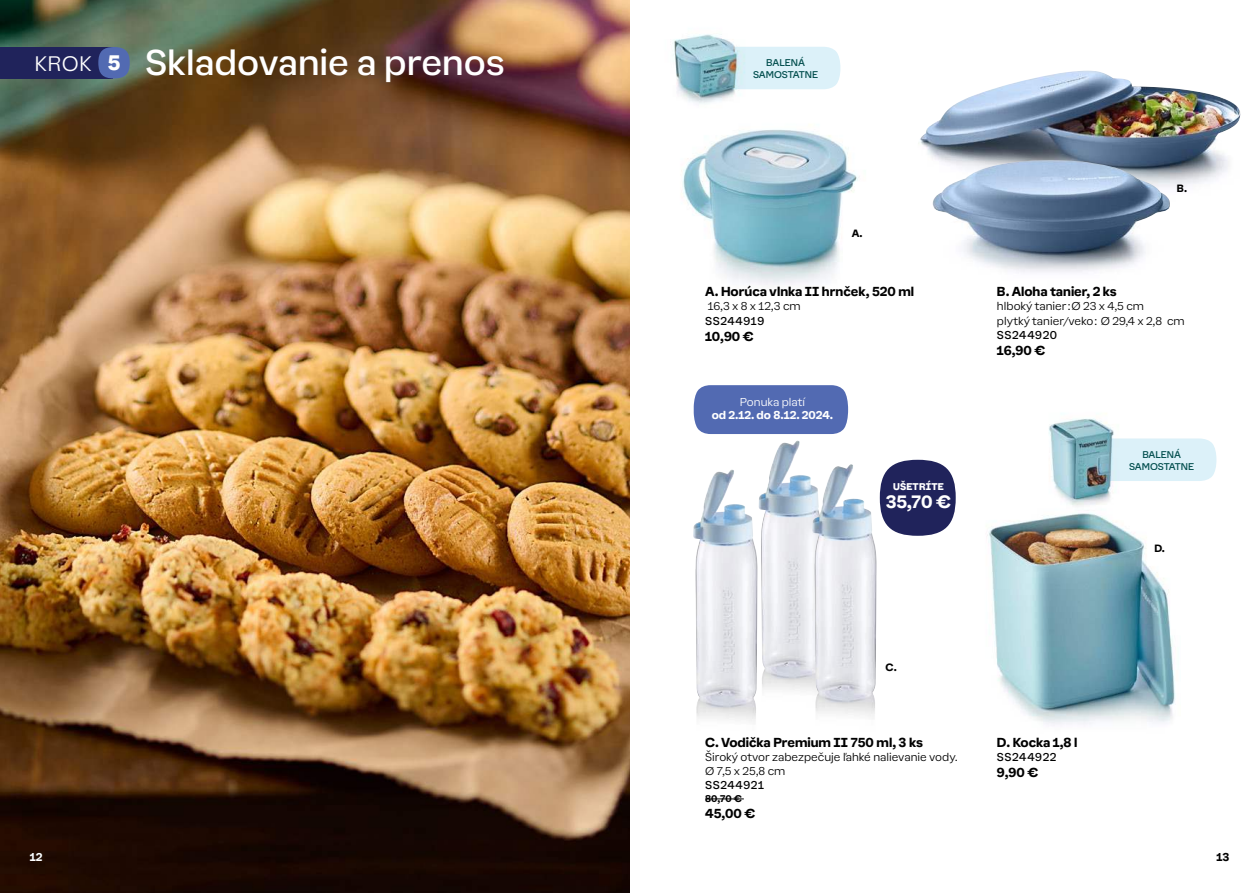
<style>
.page{position:relative;width:1259px;height:893px;background:#fff}
.page>*{position:absolute;margin:0;border:0;box-sizing:border-box;transform-origin:0 0}
.t1{font:33px "Earl Sans";color:#fff}
.t2{font:300 19.35px "Earl Sans";color:#fff}
.t3{font:700 16.5px "Earl Sans";color:#fff}
.t4{font:700 12px "Earl Sans";color:#000}
.t5{font:300 10.5px/14.2px "Earl Sans";color:#000}
.t6{font:10.5px "Earl Sans";letter-spacing:.06em;color:#000}
.t7{font:700 10.5px "Earl Sans";color:#fff}
.t8{font:300 10.5px "Earl Sans";color:#fff}
.t9{font:700 10.5px "Earl Sans";color:#000}
.t10{font:700 9.75px "Earl Sans";color:#000}
.t11{font:9px/12px "Earl Sans";color:#02524f;text-align:center}
.t12{font:900 9px "Earl Sans";letter-spacing:.02em;color:#fff}
.t13{font:700 9px "Earl Sans";color:#000}
.s1{font-weight:900;font-size:19.35px}
</style>
<div class="page">
<img style="left:681px;top:124px;width:178px;height:161px">
<img style="left:918px;top:71px;width:323px;height:116px">
<img style="left:932px;top:160px;width:239px;height:112px">
<img style="left:987px;top:518px;width:189px;height:208px">
<img style="left:693px;top:469px;width:64px;height:253px">
<img style="left:758px;top:440px;width:54px;height:251px">
<img style="left:812px;top:464px;width:64px;height:253px">
<img style="left:0;top:0;width:629px;height:893px">
<div style="left:0;top:47px;width:112px;height:31px;background:#20235b"></div>
<div style="left:98px;top:47px;width:32px;height:31px;background:#526ab2;border-radius:50%"></div>
<hr style="left:705px;top:799px;width:39px;height:1px;background:#000">
<div style="left:694px;top:385px;width:154px;height:49px;background:#526ab2"></div>
<div style="left:880px;top:460px;width:75px;height:76px;background:#20235b;border-radius:50%"></div>
<div style="left:751px;top:47px;width:89px;height:42px;background:#dcf1f9"></div>
<div style="left:1122px;top:438px;width:94px;height:43px;background:#dcf1f9"></div>
<img style="left:673px;top:34px;width:78px;height:70px">
<img style="left:1044px;top:413px;width:78px;height:105px">
<img style="left:675px;top:35px;width:61px;height:61px">
<img style="left:1050px;top:419px;width:62px;height:80px">
<h2 class="t2" style="left:34px;top:50px;width:59px">KROK</h2>
<h1 class="t1" style="left:108px;top:40px;width:399px"><span class="s1">5</span> Skladovanie a prenos</h1>
<p class="t7" style="left:30px;top:849px;width:14px">12</p>
<p class="t11" style="left:753px;top:57px;width:66px">BALENÁ<br>SAMOSTATNE</p>
<p class="t10" style="left:851px;top:227px;width:12px">A.</p>
<p class="t4" style="left:705px;top:283px;width:210px">A. Horúca vlnka II hrnček, 520 ml</p>
<p class="t5" style="left:707px;top:299px;width:94px">16,3 x 8 x 12,3 cm</p>
<p class="t6" style="left:705px;top:314px;width:61px">SS244919</p>
<p class="t4" style="left:705px;top:328px;width:50px">10,90 €</p>
<p class="t8" style="left:740px;top:395px;width:67px">Ponuka platí</p>
<p class="t7" style="left:711px;top:408px;width:123px">od 2.12. do 8.12. 2024.</p>
<p class="t12" style="left:893px;top:482px;width:52px">UŠETRÍTE</p>
<h3 class="t3" style="left:885px;top:490px;width:67px">35,70 €</h3>
<p class="t10" style="left:1177px;top:181px;width:12px">B.</p>
<p class="t4" style="left:997px;top:283px;width:121px">B. Aloha tanier, 2 ks</p>
<p class="t5" style="left:997px;top:299px;width:189px">hlboký tanier:Ø 23 x 4,5 cm<br>plytký tanier/veko: Ø 29,4 x 2,8 cm</p>
<p class="t6" style="left:997px;top:328px;width:62px">SS244920</p>
<p class="t4" style="left:997px;top:342px;width:50px">16,90 €</p>
<p class="t11" style="left:1129px;top:448px;width:66px">BALENÁ<br>SAMOSTATNE</p>
<p class="t10" style="left:1154px;top:542px;width:12px">D.</p>
<p class="t10" style="left:885px;top:661px;width:13px">C.</p>
<p class="t4" style="left:705px;top:734px;width:219px">C. Vodička Premium II 750 ml, 3 ks</p>
<p class="t5" style="left:705px;top:749px;width:254px">Široký otvor zabezpečuje ľahké nalievanie vody.<br>Ø 7,5 x 25,8 cm</p>
<p class="t6" style="left:705px;top:778px;width:60px">SS244921</p>
<p class="t13" style="left:705px;top:792px;width:38px">80,70 €</p>
<p class="t4" style="left:705px;top:805px;width:52px">45,00 €</p>
<p class="t4" style="left:997px;top:734px;width:82px">D. Kocka 1,8 l</p>
<p class="t6" style="left:997px;top:750px;width:61px">SS244922</p>
<p class="t4" style="left:997px;top:764px;width:43px">9,90 €</p>
<p class="t9" style="left:1216px;top:849px;width:14px">13</p>
</div>
